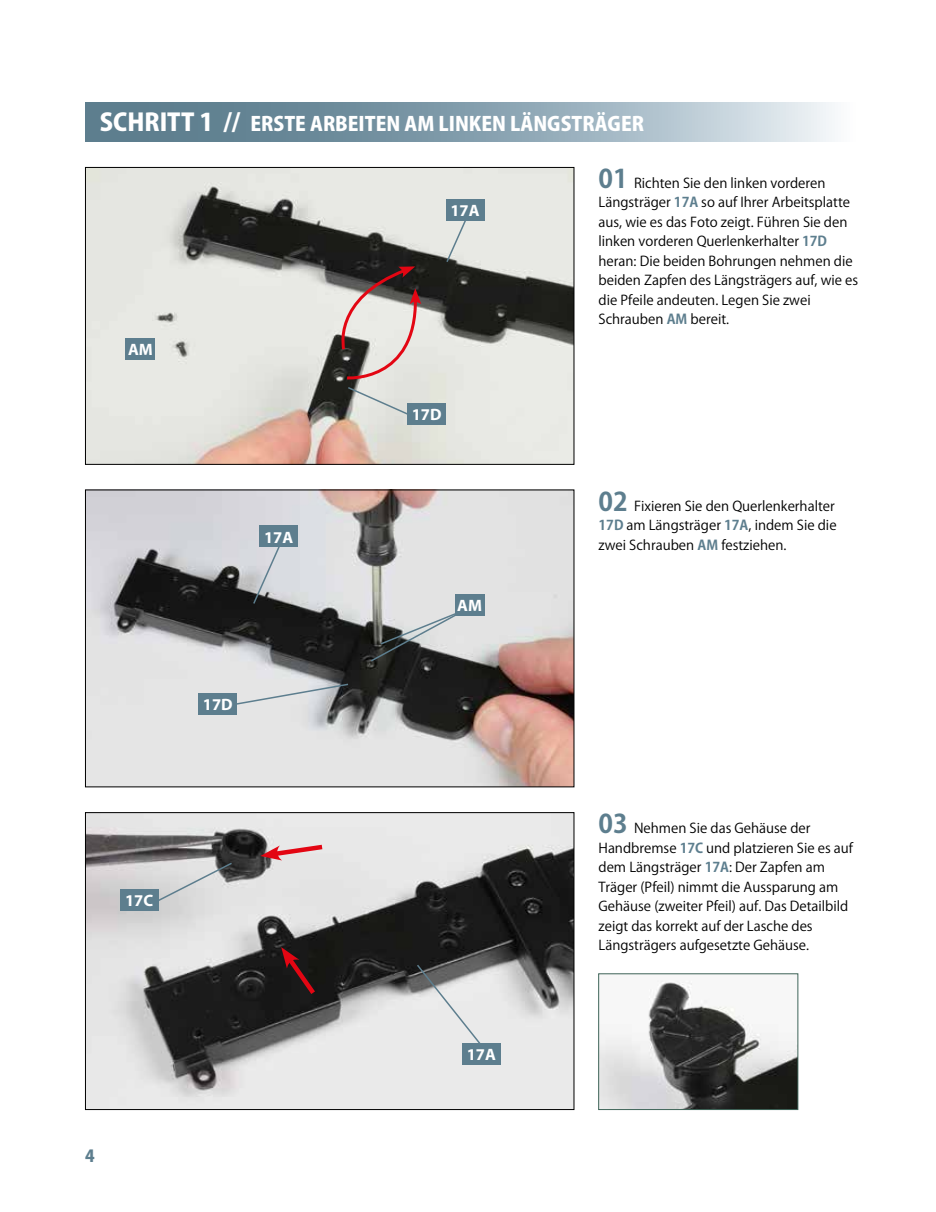
<style>
.page{position:relative;width:936px;height:1212px;background:#fff}
.page>*{position:absolute;margin:0;border:0;box-sizing:border-box;transform-origin:0 0}
.t1{font:800 19.5px "Koz Go Pro";color:#fff}
.t2{font:700 16.5px "Myriad Pro";color:#fff}
.t3{font:800 16.5px "Koz Go Pro";color:#5d7e8e}
.t4{font:13.5px/19.5px "Koz Go Pro";color:#000}
.s1{font-size:24px}
.s2{font-weight:700;font-size:25.5px;color:#5d7e8e}
.s3{font-weight:700;color:#5d7e8e}
</style>
<div class="page">
<svg style="left:85px;top:102px;width:750px;height:39px;background:#8ea6b3"></svg>
<img style="left:87px;top:169px;width:485px;height:294px">
<div style="left:85px;top:167px;width:489px;height:298px;border:1px solid #000"></div>
<img style="left:87px;top:492px;width:485px;height:293px">
<div style="left:125px;top:338px;width:30px;height:22px;background:#5d7e8e"></div>
<img style="left:87px;top:814px;width:485px;height:294px">
<div style="left:85px;top:812px;width:489px;height:298px;border:1px solid #000"></div>
<svg style="left:445px;top:213px;width:24px;height:51px"></svg>
<div style="left:446px;top:200px;width:38px;height:21px;background:#5d7e8e"></div>
<svg style="left:149px;top:861px;width:84px;height:45px;background:#cccdce"></svg>
<div style="left:120px;top:890px;width:38px;height:21px;background:#5d7e8e"></div>
<img style="left:600px;top:980px;width:196px;height:128px">
<div style="left:598px;top:973px;width:200px;height:137px;border:1px solid #3f6559"></div>
<div style="left:407px;top:403px;width:39px;height:22px;background:#5d7e8e"></div>
<svg style="left:331px;top:266px;width:90px;height:150px;background:#a59997"></svg>
<svg style="left:252px;top:540px;width:31px;height:65px;background:#b6b9be"></svg>
<div style="left:259px;top:526px;width:39px;height:21px;background:#5d7e8e"></div>
<svg style="left:229px;top:683px;width:121px;height:24px;background:#c1c4c6"></svg>
<div style="left:199px;top:694px;width:38px;height:21px;background:#5d7e8e"></div>
<div style="left:455px;top:594px;width:29px;height:22px;background:#5d7e8e"></div>
<svg style="left:369px;top:611px;width:91px;height:52px;background:#888b8b"></svg>
<svg style="left:260px;top:842px;width:67px;height:18px"></svg>
<svg style="left:281px;top:947px;width:38px;height:52px;background:#351516"></svg>
<svg style="left:415px;top:963px;width:71px;height:88px;background:#c8c9c9"></svg>
<div style="left:462px;top:1043px;width:38px;height:21px;background:#5d7e8e"></div>
<h1 class="t1" style="left:100px;top:111px;width:545px"><span class="s1">SCHRITT 1 //</span> ERSTE ARBEITEN AM LINKEN LÄNGSTRÄGER</h1>
<p class="t4" style="left:598px;top:173px;width:261px"><span class="s2">01</span> Richten Sie den linken vorderen Längsträger <span class="s3">17A</span> so auf Ihrer Arbeitsplatte aus, wie es das Foto zeigt. Führen Sie den linken vorderen Querlenkerhalter <span class="s3">17D </span>heran: Die beiden Bohrungen nehmen die beiden Zapfen des Längsträgers auf, wie es die Pfeile andeuten. Legen Sie zwei Schrauben <span class="s3">AM</span> bereit.</p>
<p class="t2" style="left:450px;top:200px;width:31px">17A</p>
<p class="t2" style="left:128px;top:339px;width:26px">AM</p>
<p class="t2" style="left:264px;top:526px;width:31px">17A</p>
<p class="t2" style="left:203px;top:694px;width:31px">17D</p>
<p class="t2" style="left:125px;top:890px;width:30px">17C</p>
<p class="t3" style="left:85px;top:1145px;width:11px">4</p>
<p class="t2" style="left:412px;top:404px;width:31px">17D</p>
<p class="t2" style="left:457px;top:595px;width:26px">AM</p>
<p class="t2" style="left:466px;top:1043px;width:31px">17A</p>
<p class="t4" style="left:598px;top:496px;width:239px"><span class="s2">02</span> Fixieren Sie den Querlenkerhalter<br><span class="s3">17D</span> am Längsträger <span class="s3">17A</span>, indem Sie die zwei Schrauben <span class="s3">AM</span> festziehen.</p>
<p class="t4" style="left:598px;top:819px;width:256px"><span class="s2">03</span> Nehmen Sie das Gehäuse der Handbremse <span class="s3">17C</span> und platzieren Sie es auf dem Längsträger <span class="s3">17A</span>: Der Zapfen am Träger (Pfeil) nimmt die Aussparung am Gehäuse (zweiter Pfeil) auf. Das Detailbild zeigt das korrekt auf der Lasche des Längsträgers aufgesetzte Gehäuse.</p>
</div>
